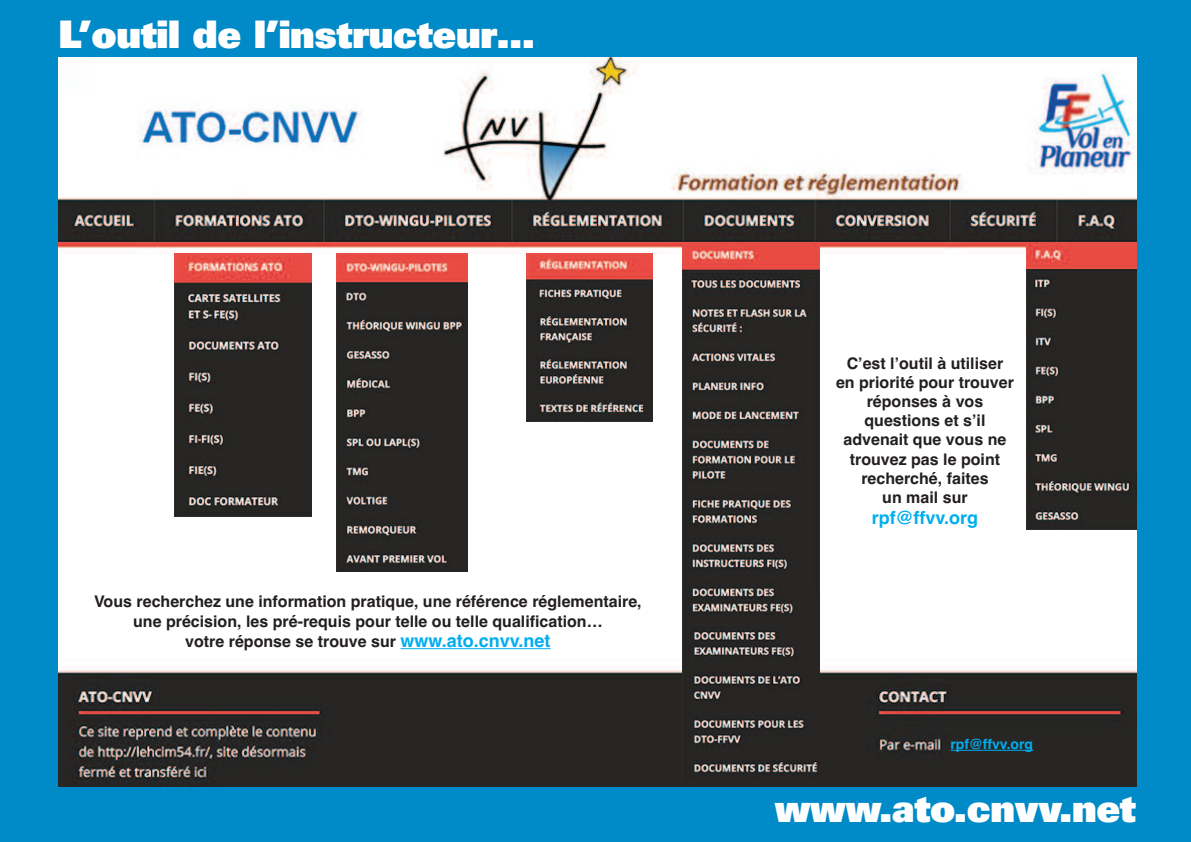
<style>
.page{position:relative;width:1191px;height:842px;background:#008ac7}
.page>*{position:absolute;margin:0;border:0;box-sizing:border-box;transform-origin:0 0}
.t1{font:900 38px "Univers";letter-spacing:-.01em;color:#fff}
.t2{font:700 18px "Helvetica";color:#00aeef}
.t3{font:700 16px/19.2px "Helvetica";color:#231f20;text-align:center}
.t4{font:700 14px "Helvetica";color:#00aeef}
.s1{font-size:18px;color:#00aeef}
</style>
<div class="page">
<img style="left:58px;top:58px;width:1078px;height:728px">
<hr style="left:400px;top:648px;width:150px;height:1px;background:#00aeef">
<img style="left:174px;top:254px;width:138px;height:262px">
<img style="left:336px;top:254px;width:131px;height:317px">
<img style="left:1026px;top:243px;width:110px;height:287px">
<img style="left:527px;top:254px;width:125px;height:167px">
<img style="left:682px;top:243px;width:138px;height:537px">
<hr style="left:950px;top:750px;width:83px;height:1px;background:#00aeef">
<h1 class="t1" style="left:58px;top:21px;width:478px">L’outil de l’instructeur…</h1>
<p class="t3" style="left:94px;top:592px;width:549px">Vous recherchez une information pratique, une référence réglementaire, une précision, les pré-requis pour telle ou telle qualification…</p>
<p class="t3" style="left:185px;top:632px;width:367px">votre réponse se trouve sur <span class="s1">www.ato.cnvv.net</span></p>
<p class="t3" style="left:836px;top:353px;width:179px">C’est l’outil à utiliser en priorité pour trouver réponses à vos questions et s’il advenait que vous ne trouvez pas le point recherché, faites<br>un mail sur</p>
<p class="t2" style="left:872px;top:507px;width:108px">rpf@ffvv.org</p>
<p class="t4" style="left:950px;top:736px;width:84px">rpf@ffvv.org</p>
<h1 class="t1" style="left:774px;top:794px;width:363px">www.ato.cnvv.net</h1>
</div>
